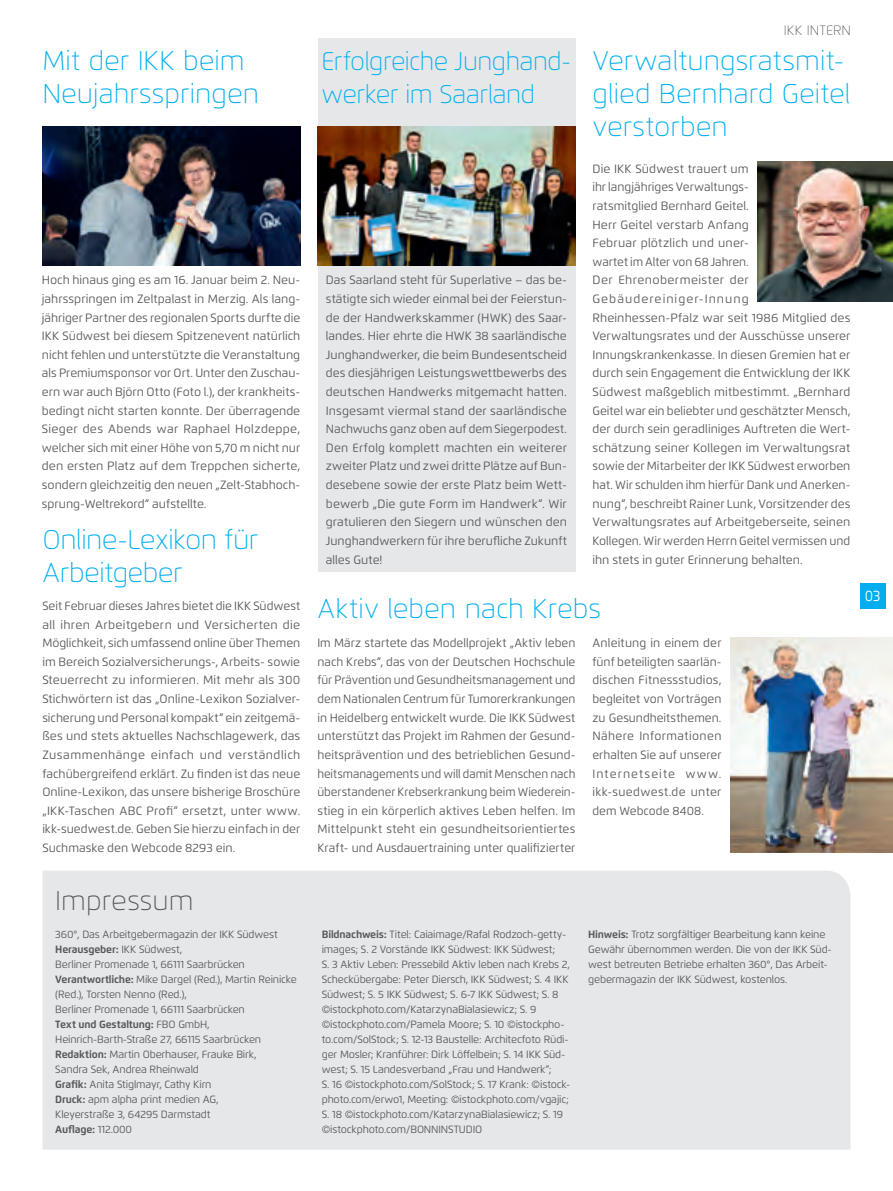
<style>
.page{position:relative;width:893px;height:1191px;background:#fff}
.page>*{position:absolute;margin:0;border:0;box-sizing:border-box;transform-origin:0 0}
.t1{font:100 27px/33px "Flexo";color:#00aeef}
.t2{font:100 27px/33px "Flexo";letter-spacing:-.02em;color:#00aeef}
.t3{font:100 27px "Flexo";color:#57585a}
.t4{font:100 25.5px/33px "Flexo";letter-spacing:-.02em;color:#00aeef}
.t5{font:15px "Flexo";color:#fff;scale:.9 1}
.t6{font:100 13.5px "Flexo";color:#57585a}
.t7{font:12px/18.6px "Flexo";letter-spacing:.005em;color:#57585a;text-align:justify}
.t8{font:10.5px/15px "Flexo";letter-spacing:-.015em;color:#57585a}
.s1{font-weight:700}
</style>
<div class="page">
<div style="left:318px;top:38px;width:257px;height:534px;background:#e6e7e9"></div>
<div style="left:43px;top:870px;width:807px;height:279px;background:#e6e7e9"></div>
<img style="left:42px;top:126px;width:258px;height:140px">
<img style="left:757px;top:162px;width:136px;height:139px">
<img style="left:317px;top:126px;width:258px;height:140px">
<img style="left:730px;top:637px;width:163px;height:215px">
<div style="left:860px;top:583px;width:25px;height:25px;background:#00aeef"></div>
<h1 class="t1" style="left:42px;top:44px;width:218px">Mit der IKK beim<br>Neujahrsspringen</h1>
<p class="t7" style="left:42px;top:271px;width:260px">Hoch hinaus ging es am 16. Januar beim 2. Neu&shy;jahrsspringen im Zeltpalast in Merzig. Als lang&shy;jähriger Partner des regionalen Sports durfte die IKK Südwest bei diesem Spitzenevent natürlich nicht fehlen und unterstützte die Veranstaltung als Premiumsponsor vor Ort. Unter den Zuschau&shy;ern war auch Björn Otto (Foto l.), der krankheits&shy;bedingt nicht starten konnte. Der überragende Sieger des Abends war Raphael Holzdeppe, welcher sich mit einer Höhe von 5,70 m nicht nur den ersten Platz auf dem Treppchen sicherte, sondern gleichzeitig den neuen „Zelt-Stabhoch&shy;sprung-Weltrekord“ aufstellte.</p>
<h1 class="t2" style="left:43px;top:523px;width:217px">Online-Lexikon für<br>Arbeitgeber</h1>
<p class="t7" style="left:42px;top:596px;width:259px">Seit Februar dieses Jahres bietet die IKK Südwest all ihren Arbeitgebern und Versicherten die Möglichkeit, sich umfassend online über Themen im Bereich Sozialversicherungs-, Arbeits- sowie Steuerrecht zu informieren. Mit mehr als 300<br>Stichwörtern ist das „Online-Lexikon Sozialver&shy;sicherung und Personal kompakt“ ein zeitgemä&shy;ßes und stets aktuelles Nachschlagewerk, das Zusammenhänge einfach und verständlich fachübergreifend erklärt. Zu finden ist das neue Online-Lexikon, das unsere bisherige Broschüre „IKK-Taschen ABC Profi“ ersetzt, unter www. ikk-suedwest.de. Geben Sie hierzu einfach in der Suchmaske den Webcode 8293 ein.</p>
<h1 class="t3" style="left:55px;top:884px;width:140px">Impressum</h1>
<h2 class="t4" style="left:321px;top:44px;width:251px">Erfolgreiche Junghand&shy;werker im Saarland</h2>
<p class="t7" style="left:326px;top:271px;width:243px">Das Saarland steht für Superlative – das be&shy;stätigte sich wieder einmal bei der Feierstun&shy;de der Handwerkskammer (HWK) des Saar&shy;landes. Hier ehrte die HWK 38 saarländische Junghandwerker, die beim Bundesentscheid des diesjährigen Leistungswettbewerbs des deutschen Handwerks mitgemacht hatten.<br>Insgesamt viermal stand der saarländische Nachwuchs ganz oben auf dem Siegerpodest.<br>Den Erfolg komplett machten ein weiterer zweiter Platz und zwei dritte Plätze auf Bun&shy;desebene sowie der erste Platz beim Wett&shy;bewerb „Die gute Form im Handwerk“. Wir gratulieren den Siegern und wünschen den Junghandwerkern für ihre berufliche Zukunft alles Gute!</p>
<p class="t6" style="left:784px;top:22px;width:69px">IKK INTERN</p>
<h1 class="t1" style="left:592px;top:44px;width:259px">Verwaltungsratsmit&shy;glied Bernhard Geitel verstorben</h1>
<p class="t7" style="left:592px;top:159px;width:259px;text-align:left">Die IKK Südwest trauert um<br>ihr langjähriges Verwaltungs-<br>ratsmitglied Bernhard Geitel.<br>Herr Geitel verstarb Anfang<br>Februar plötzlich und uner-<br>wartet im Alter von 68 Jahren.<br>Der Ehrenobermeister der Gebäudereiniger-Innung Rheinhessen-Pfalz war seit 1986 Mitglied des Verwaltungsrates und der Ausschüsse unserer Innungskrankenkasse. In diesen Gremien hat er durch sein Engagement die Entwicklung der IKK Südwest maßgeblich mitbestimmt. „Bernhard Geitel war ein beliebter und geschätzter Mensch, der durch sein geradliniges Auftreten die Wert&shy;schätzung seiner Kollegen im Verwaltungsrat sowie der Mitarbeiter der IKK Südwest erworben hat. Wir schulden ihm hierfür Dank und Anerken&shy;nung“, beschreibt Rainer Lunk, Vorsitzender des Verwaltungsrates auf Arbeitgeberseite, seinen Kollegen. Wir werden Herrn Geitel vermissen und ihn stets in guter Erinnerung behalten.</p>
<h1 class="t1" style="left:318px;top:592px;width:285px">Aktiv leben nach Krebs</h1>
<p class="t7" style="left:317px;top:634px;width:260px">Im März startete das Modellprojekt „Aktiv leben nach Krebs“, das von der Deutschen Hochschule für Prävention und Gesundheitsmanagement und dem Nationalen Centrum für Tumorerkrankungen in Heidelberg entwickelt wurde. Die IKK Südwest unterstützt das Projekt im Rahmen der Gesund&shy;heitsprävention und des betrieblichen Gesund&shy;heitsmanagements und will damit Menschen nach überstandener Krebserkrankung beim Wiederein&shy;stieg in ein körperlich aktives Leben helfen. Im Mittelpunkt steht ein gesundheitsorientiertes Kraft- und Ausdauertraining unter qualifizierter</p>
<p class="t7" style="left:592px;top:634px;width:131px">Anleitung in einem der fünf beteiligten saarlän&shy;dischen Fitnessstudios, begleitet von Vorträgen zu Gesundheitsthemen.<br>Nähere Informationen erhalten Sie auf unserer Internetseite www. ikk-suedwest.de unter dem Webcode 8408.</p>
<p class="t8" style="left:55px;top:927px;width:243px">360°, Das Arbeitgebermagazin der IKK Südwest <span class="s1">Herausgeber:</span> IKK Südwest,<br>Berliner Promenade 1, 66111 Saarbrücken <span class="s1">Verantwortliche:</span> Mike Dargel (Red.), Martin Reinicke (Red.), Torsten Nenno (Red.),<br>Berliner Promenade 1, 66111 Saarbrücken<br><span class="s1">Text und Gestaltung:</span> FBO GmbH, Heinrich-Barth-Straße 27, 66115 Saarbrücken <span class="s1">Redaktion:</span> Martin Oberhauser, Frauke Birk,<br>Sandra Sek, Andrea Rheinwald<br><span class="s1">Grafik:</span> Anita Stiglmayr, Cathy Kirn<br><span class="s1">Druck:</span> apm alpha print medien AG,<br>Kleyerstraße 3, 64295 Darmstadt<br><span class="s1">Auflage:</span> 112.000</p>
<p class="t8" style="left:322px;top:927px;width:250px"><span class="s1">Bildnachweis:</span> Titel: Caiaimage/Rafal Rodzoch-getty&shy;images; S. 2 Vorstände IKK Südwest: IKK Südwest;<br>S. 3 Aktiv Leben: Pressebild Aktiv leben nach Krebs 2, Scheckübergabe: Peter Diersch, IKK Südwest; S. 4 IKK Südwest; S. 5 IKK Südwest; S. 6-7 IKK Südwest; S. 8 ©istockphoto.com/KatarzynaBialasiewicz; S. 9 ©istockphoto.com/Pamela Moore; S. 10 ©istockpho&shy;to.com/SolStock; S. 12-13 Baustelle: Architecfoto Rüdi&shy;ger Mosler; Kranführer: Dirk Löffelbein; S. 14 IKK Süd&shy;west; S. 15 Landesverband „Frau und Handwerk“;<br>S. 16 ©istockphoto.com/SolStock; S. 17 Krank: ©istock&shy;photo.com/erwo1, Meeting: ©istockphoto.com/vgajic; S. 18 ©istockphoto.com/KatarzynaBialasiewicz; S. 19 ©istockphoto.com/BONNINSTUDIO</p>
<p class="t8" style="left:588px;top:927px;width:245px"><span class="s1">Hinweis:</span> Trotz sorgfältiger Bearbeitung kann keine Gewähr übernommen werden. Die von der IKK Süd&shy;west betreuten Betriebe erhalten 360°, Das Arbeit&shy;gebermagazin der IKK Südwest, kostenlos.</p>
<p class="t5" style="left:865px;top:586px;width:19px">03</p>
</div>
